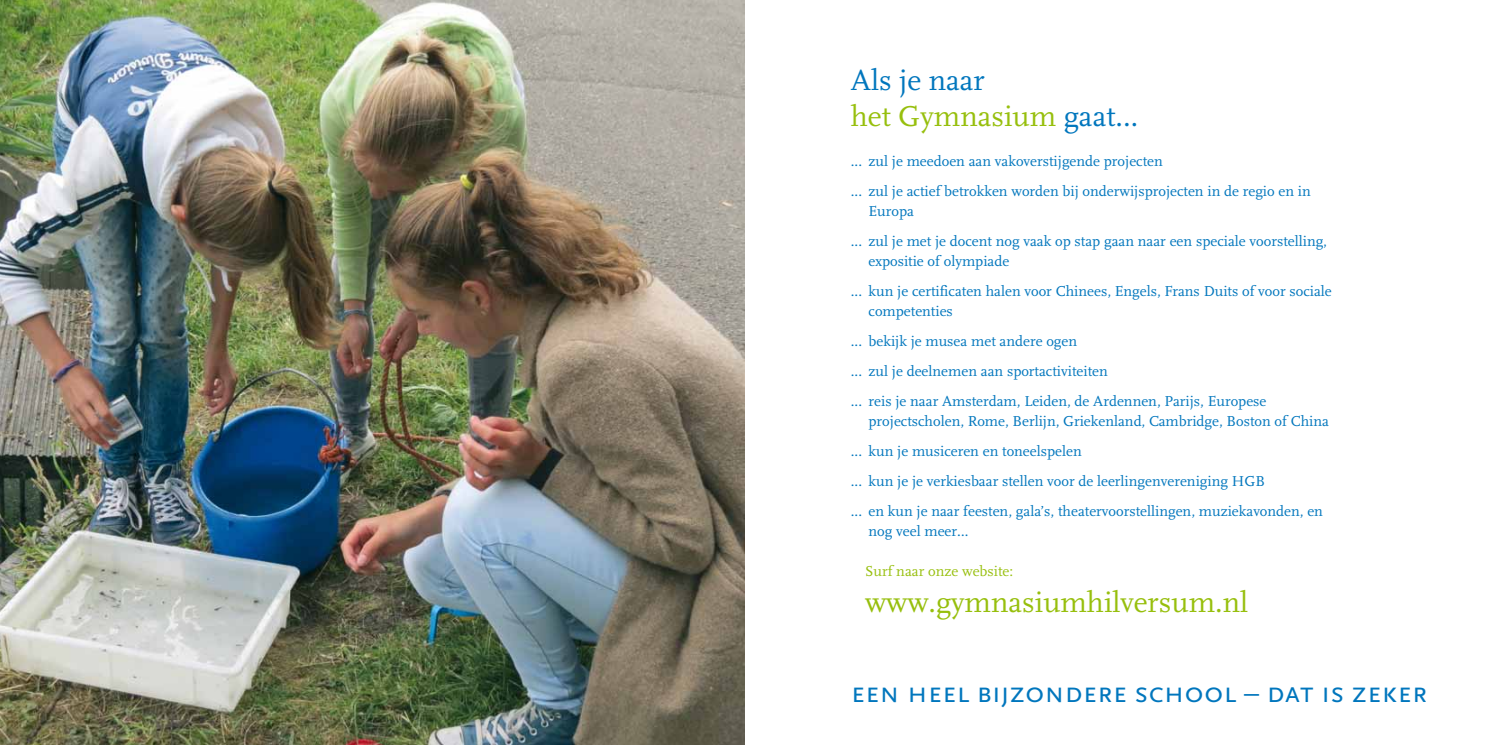
<style>
.page{position:relative;width:1489px;height:745px;background:#fff}
.page>*{position:absolute;margin:0;border:0;box-sizing:border-box;transform-origin:0 0}
.t1{font:30px "Scala Sans Caps";color:#0076bd}
.t2{font:30px/36px "Scala";color:#0076bd}
.t3{font:30px "Scala";color:#97bf0d}
.t4{font:15px/30px "Scala";color:#0076bd}
.t5{font:15px "Scala";color:#97bf0d}
.s1{color:#97bf0d}
</style>
<div class="page">
<img style="left:0;top:0;width:744px;height:744px">
<h1 class="t2" style="left:850px;top:62px;width:288px">Als je naar<br><span class="s1">het Gymnasium</span> gaat…</h1>
<p class="t4" style="left:850px;top:146px;width:461px">... zul je meedoen aan vakoverstijgende projecten<br>... zul je actief betrokken worden bij onderwijsprojecten in de regio en in</p>
<p class="t4" style="left:850px;top:196px;width:477px;text-indent:18px">Europa<br>... zul je met je docent nog vaak op stap gaan naar een speciale voorstelling,</p>
<p class="t4" style="left:850px;top:246px;width:482px;text-indent:18px">expositie of olympiade<br>... kun je certificaten halen voor Chinees, Engels, Frans Duits of voor sociale</p>
<p class="t4" style="left:850px;top:296px;width:417px;text-indent:18px">competenties<br>... bekijk je musea met andere ogen<br>... zul je deelnemen aan sportactiviteiten<br>... reis je naar Amsterdam, Leiden, de Ardennen, Parijs, Europese</p>
<p class="t4" style="left:850px;top:406px;width:480px;text-indent:18px">projectscholen, Rome, Berlijn, Griekenland, Cambridge, Boston of China ... kun je musiceren en toneelspelen<br>... kun je je verkiesbaar stellen voor de leerlingenvereniging HGB<br>... en kun je naar feesten, gala’s, theatervoorstellingen, muziekavonden, en</p>
<p class="t4" style="left:868px;top:516px;width:101px">nog veel meer…</p>
<p class="t5" style="left:865px;top:563px;width:150px">Surf naar onze website:</p>
<h1 class="t3" style="left:865px;top:586px;width:384px">www.gymnasiumhilversum.nl</h1>
<h1 class="t1" style="left:850px;top:675px;width:578px">een heel bijzondere school – dat is zeker</h1>
</div>
